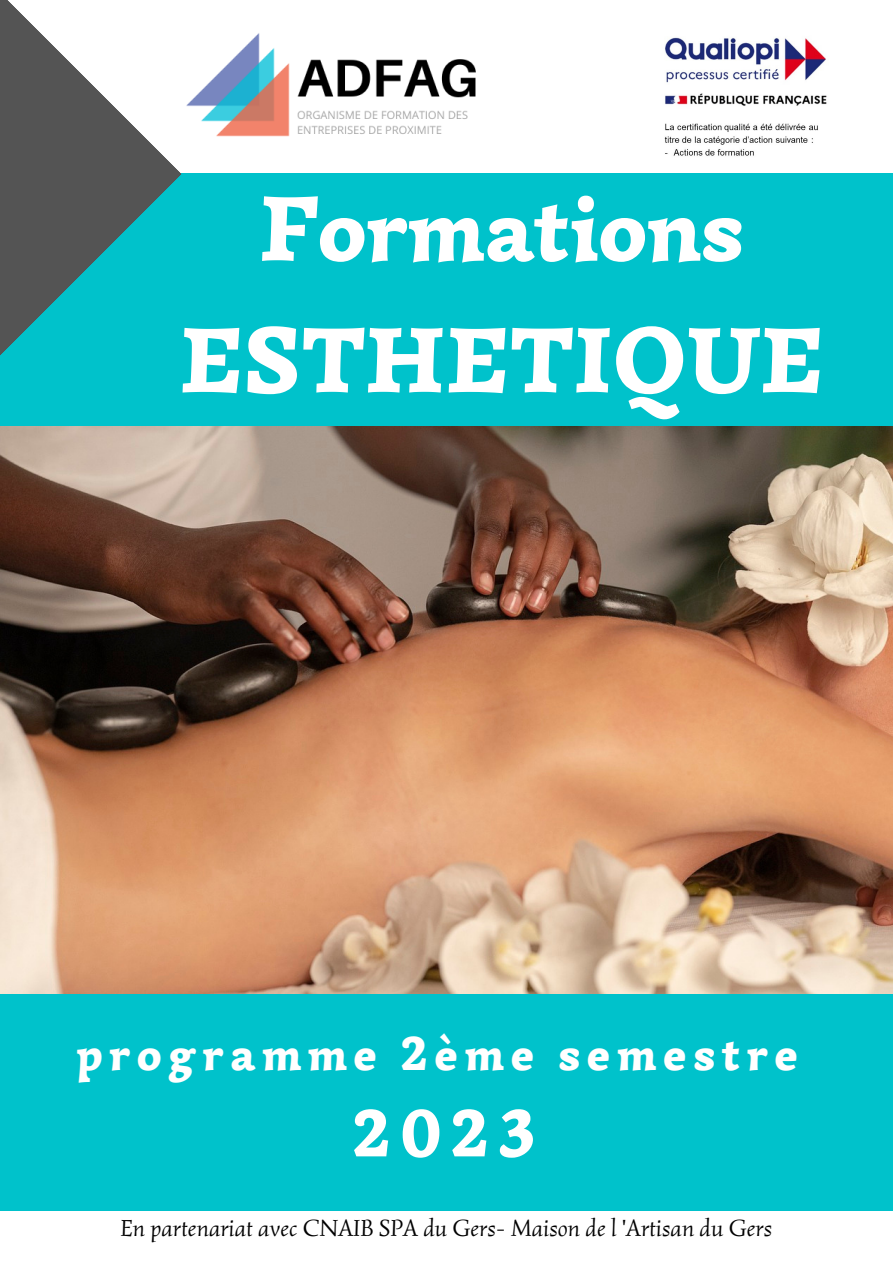
<style>
.page{position:relative;width:893px;height:1264px;background:#fff}
.page>*{position:absolute;margin:0;border:0;box-sizing:border-box;transform-origin:0 0}
.t1{font:900 94.35px "Simonetta";color:#fff}
.t2{font:900 67.5px "Simonetta";color:#fff}
.t3{font:900 48px "Simonetta";letter-spacing:.14em;color:#fff}
.t4{font:italic 24px "Simonetta";color:#000}
</style>
<div class="page">
<img style="left:186px;top:33px;width:290px;height:104px">
<img style="left:0;top:426px;width:892px;height:567px">
<div style="left:0;top:173px;width:892px;height:253px;background:#00c2cb"></div>
<div style="left:0;top:993px;width:892px;height:269px;background:#00c2cb"></div>
<div style="left:0;top:1211px;width:892px;height:51px;background:#fff"></div>
<svg style="left:0;top:0;width:182px;height:820px"></svg>
<img style="left:664px;top:37px;width:163px;height:119px">
<p class="t1" style="left:259px;top:170px;width:486px">Formations</p>
<p class="t1" style="left:179px;top:301px;width:645px">ESTHETIQUE</p>
<p class="t3" style="left:77px;top:1023px;width:723px">programme 2ème semestre</p>
<p class="t2" style="left:354px;top:1091px;width:183px">2023</p>
<p class="t4" style="left:120px;top:1213px;width:653px">En partenariat avec CNAIB SPA du Gers- Maison de l 'Artisan du Gers</p>
</div>
